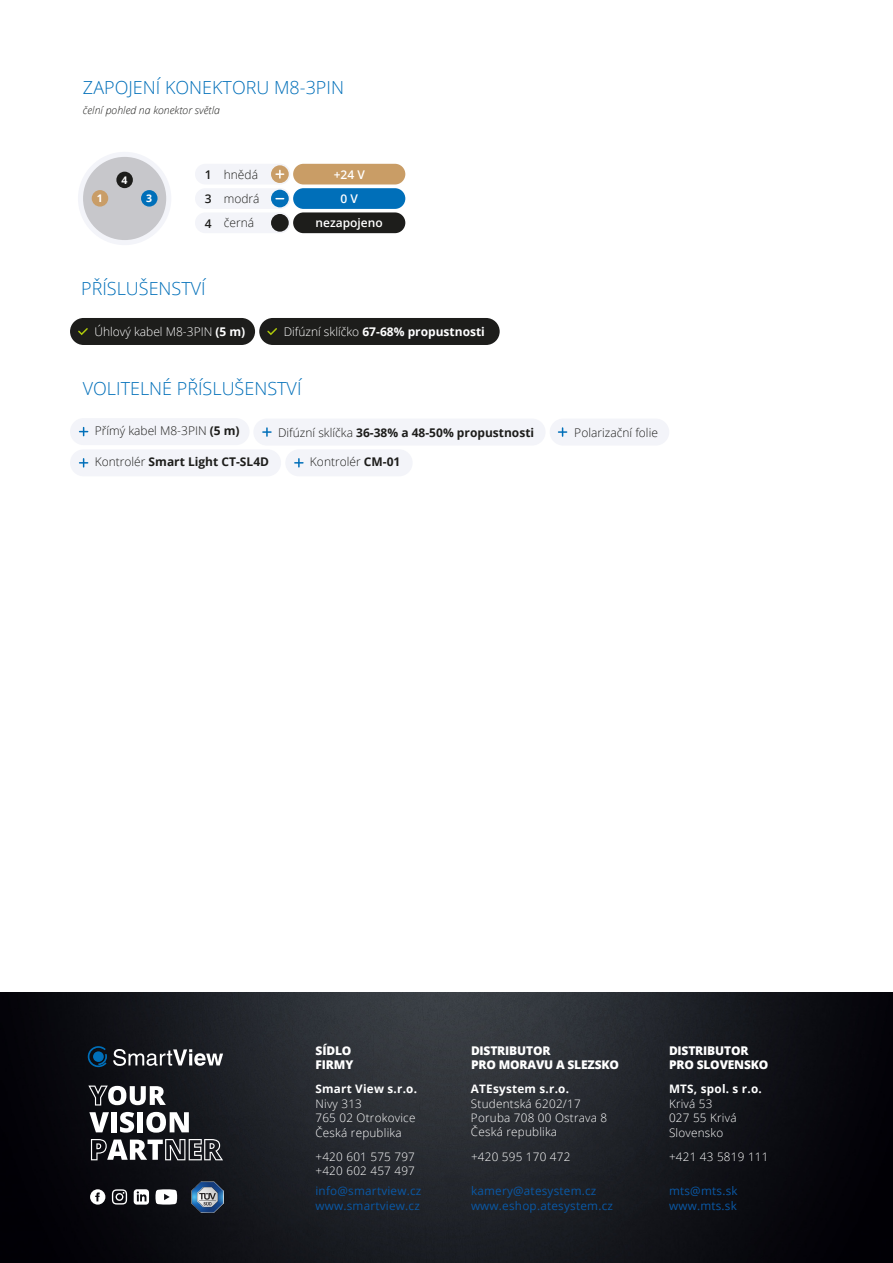
<style>
.page{position:relative;width:893px;height:1263px;background:#fff}
.page>*{position:absolute;margin:0;border:0;box-sizing:border-box;transform-origin:0 0}
.t1{font:300 18px "Open Sans";color:#006fb9}
.t2{font:300 12px "Open Sans";color:#1d1d1b}
.t3{font:700 12px "Open Sans";color:#1d1d1b}
.t4{font:800 12px/14.4px "Open Sans";letter-spacing:-.015em;color:#fff}
.t5{font:700 12px "Open Sans";color:#fff}
.t6{font:300 12px "Open Sans";color:#fff}
.t7{font:600 12px "Open Sans";color:#fff}
.t8{font:600 12px/24.3px "Open Sans";color:#1d1d1b;text-align:justify}
.t9{font:300 11.7px/14.9px "Open Sans";letter-spacing:.02em;color:#fff}
.t10{font:11.7px/14.9px "Open Sans";letter-spacing:.02em;color:#0a58a5}
.t11{font:700 11.7px "Open Sans";letter-spacing:.02em;color:#fff}
.t12{font:italic 300 10.5px "Open Sans";color:#1d1d1b}
.t13{font:700 10.5px "Open Sans";color:#fff}
.s1{font-weight:700}
.s2{font-weight:300}
</style>
<div class="page">
<div style="left:259px;top:318px;width:241px;height:27px;background:#1d1d1b;border-radius:14px"></div>
<svg style="left:267px;top:328px;width:10px;height:7px"></svg>
<div style="left:253px;top:419px;width:293px;height:27px;background:#f3f4f9;border-radius:14px"></div>
<svg style="left:263px;top:428px;width:8px;height:8px"></svg>
<div style="left:550px;top:419px;width:119px;height:27px;background:#f3f4f9;border-radius:13px"></div>
<svg style="left:558px;top:428px;width:9px;height:8px"></svg>
<div style="left:195px;top:164px;width:95px;height:20px;background:#f3f4f9;border-radius:10px"></div>
<div style="left:78px;top:152px;width:93px;height:93px;background:#f3f4f9;border-radius:50%"></div>
<div style="left:83px;top:157px;width:83px;height:83px;background:#c7c7cb;border-radius:50%"></div>
<div style="left:92px;top:190px;width:16px;height:17px;background:#c99d67;border-radius:50%"></div>
<div style="left:116px;top:172px;width:17px;height:16px;background:#1d1d1b;border-radius:50%"></div>
<div style="left:141px;top:190px;width:17px;height:17px;background:#006fb9;border-radius:50%"></div>
<div style="left:195px;top:188px;width:95px;height:21px;background:#f3f4f9;border-radius:10px"></div>
<div style="left:195px;top:212px;width:95px;height:21px;background:#f3f4f9;border-radius:10px"></div>
<div style="left:293px;top:164px;width:112px;height:20px;background:#c99d66;border-radius:10px"></div>
<div style="left:293px;top:188px;width:112px;height:21px;background:#006fb9;border-radius:10px"></div>
<div style="left:293px;top:212px;width:112px;height:21px;background:#1d1d1b;border-radius:10px"></div>
<svg style="left:271px;top:165px;width:19px;height:67px"></svg>
<div style="left:70px;top:318px;width:185px;height:27px;background:#1d1d1b;border-radius:14px"></div>
<svg style="left:78px;top:328px;width:10px;height:7px"></svg>
<div style="left:70px;top:418px;width:180px;height:27px;background:#f3f4f9;border-radius:14px"></div>
<svg style="left:80px;top:428px;width:8px;height:8px"></svg>
<div style="left:285px;top:449px;width:128px;height:27px;background:#f3f4f9;border-radius:14px"></div>
<svg style="left:295px;top:459px;width:8px;height:8px"></svg>
<div style="left:70px;top:449px;width:211px;height:27px;background:#f3f4f9;border-radius:13px"></div>
<svg style="left:80px;top:459px;width:8px;height:8px"></svg>
<img style="left:0;top:993px;width:893px;height:270px">
<svg style="left:113px;top:1049px;width:110px;height:17px"></svg>
<svg style="left:88px;top:1046px;width:19px;height:21px"></svg>
<svg style="left:88px;top:1085px;width:78px;height:20px"></svg>
<svg style="left:89px;top:1112px;width:20px;height:20px"></svg>
<div style="left:111px;top:1112px;width:6px;height:20px;background:#fff"></div>
<svg style="left:120px;top:1112px;width:14px;height:21px"></svg>
<div style="left:137px;top:1112px;width:6px;height:20px;background:#fff"></div>
<svg style="left:146px;top:1112px;width:43px;height:21px"></svg>
<svg style="left:91px;top:1139px;width:132px;height:21px"></svg>
<svg style="left:155px;top:1189px;width:22px;height:15px"></svg>
<svg style="left:134px;top:1189px;width:15px;height:15px"></svg>
<svg style="left:112px;top:1189px;width:15px;height:15px"></svg>
<svg style="left:90px;top:1189px;width:15px;height:15px"></svg>
<img style="left:192px;top:1181px;width:31px;height:31px">
<h1 class="t1" style="left:83px;top:75px;width:263px">ZAPOJENÍ KONEKTORU M8-3PIN</h1>
<p class="t12" style="left:83px;top:103px;width:138px">čelní pohled na konektor světla</p>
<p class="t13" style="left:122px;top:172px;width:7px">4</p>
<p class="t13" style="left:97px;top:191px;width:7px">1</p>
<p class="t13" style="left:146px;top:191px;width:7px">3</p>
<p class="t8" style="left:205px;top:162px;width:8px">1<br>3<br>4</p>
<p class="t2" style="left:224px;top:166px;width:36px">hnědá</p>
<p class="t2" style="left:224px;top:215px;width:32px">černá</p>
<p class="t2" style="left:224px;top:190px;width:37px">modrá</p>
<p class="t7" style="left:334px;top:166px;width:33px">+24 V</p>
<p class="t7" style="left:316px;top:214px;width:69px">nezapojeno</p>
<p class="t7" style="left:340px;top:190px;width:19px">0 V</p>
<h1 class="t1" style="left:81px;top:277px;width:126px">PŘÍSLUŠENSTVÍ</h1>
<p class="t6" style="left:94px;top:323px;width:152px">Úhlový kabel M8-3PIN <span class="s1">(5 m)</span></p>
<h1 class="t1" style="left:83px;top:377px;width:220px">VOLITELNÉ PŘÍSLUŠENSTVÍ</h1>
<p class="t2" style="left:95px;top:423px;width:146px">Přímý kabel M8-3PIN <span class="s1">(5 m)</span></p>
<p class="t3" style="left:95px;top:453px;width:176px"><span class="s2">Kontrolér</span> Smart Light CT-SL4D</p>
<p class="t2" style="left:310px;top:454px;width:92px">Kontrolér <span class="s1">CM-01</span></p>
<p class="t5" style="left:284px;top:323px;width:203px"><span class="s2">Difúzní sklíčko</span> 67-68% propustnosti</p>
<p class="t3" style="left:278px;top:424px;width:258px"><span class="s2">Difúzní sklíčka</span> 36-38% a 48-50% propustnosti</p>
<p class="t2" style="left:574px;top:424px;width:85px">Polarizační folie</p>
<p class="t4" style="left:316px;top:1043px;width:39px">SÍDLO<br>FIRMY</p>
<p class="t11" style="left:315px;top:1080px;width:103px">Smart View s.r.o.</p>
<p class="t9" style="left:315px;top:1095px;width:101px">Nivy 313<br>765 02 Otrokovice<br>Česká republika</p>
<p class="t9" style="left:315px;top:1149px;width:101px;line-height:14.1px">+420 601 575 797 +420 602 457 497</p>
<p class="t10" style="left:315px;top:1183px;width:107px">info@smartview.cz www.smartview.cz</p>
<p class="t4" style="left:471px;top:1043px;width:150px">DISTRIBUTOR<br>PRO MORAVU A SLEZSKO</p>
<p class="t11" style="left:471px;top:1080px;width:100px">ATEsystem s.r.o.</p>
<p class="t9" style="left:471px;top:1096px;width:138px;line-height:14.4px">Studentská 6202/17<br>Poruba 708 00 Ostrava 8<br>Česká republika</p>
<p class="t9" style="left:471px;top:1149px;width:101px">+420 595 170 472</p>
<p class="t10" style="left:471px;top:1183px;width:143px">kamery@atesystem.cz www.eshop.atesystem.cz</p>
<p class="t4" style="left:669px;top:1043px;width:101px">DISTRIBUTOR<br>PRO SLOVENSKO</p>
<p class="t11" style="left:669px;top:1080px;width:94px">MTS, spol. s r.o.</p>
<p class="t9" style="left:669px;top:1095px;width:69px">Krivá 53<br>027 55 Krivá<br>Slovensko</p>
<p class="t9" style="left:669px;top:1149px;width:101px">+421 43 5819 111</p>
<p class="t10" style="left:669px;top:1183px;width:70px">mts@mts.sk www.mts.sk</p>
</div>
